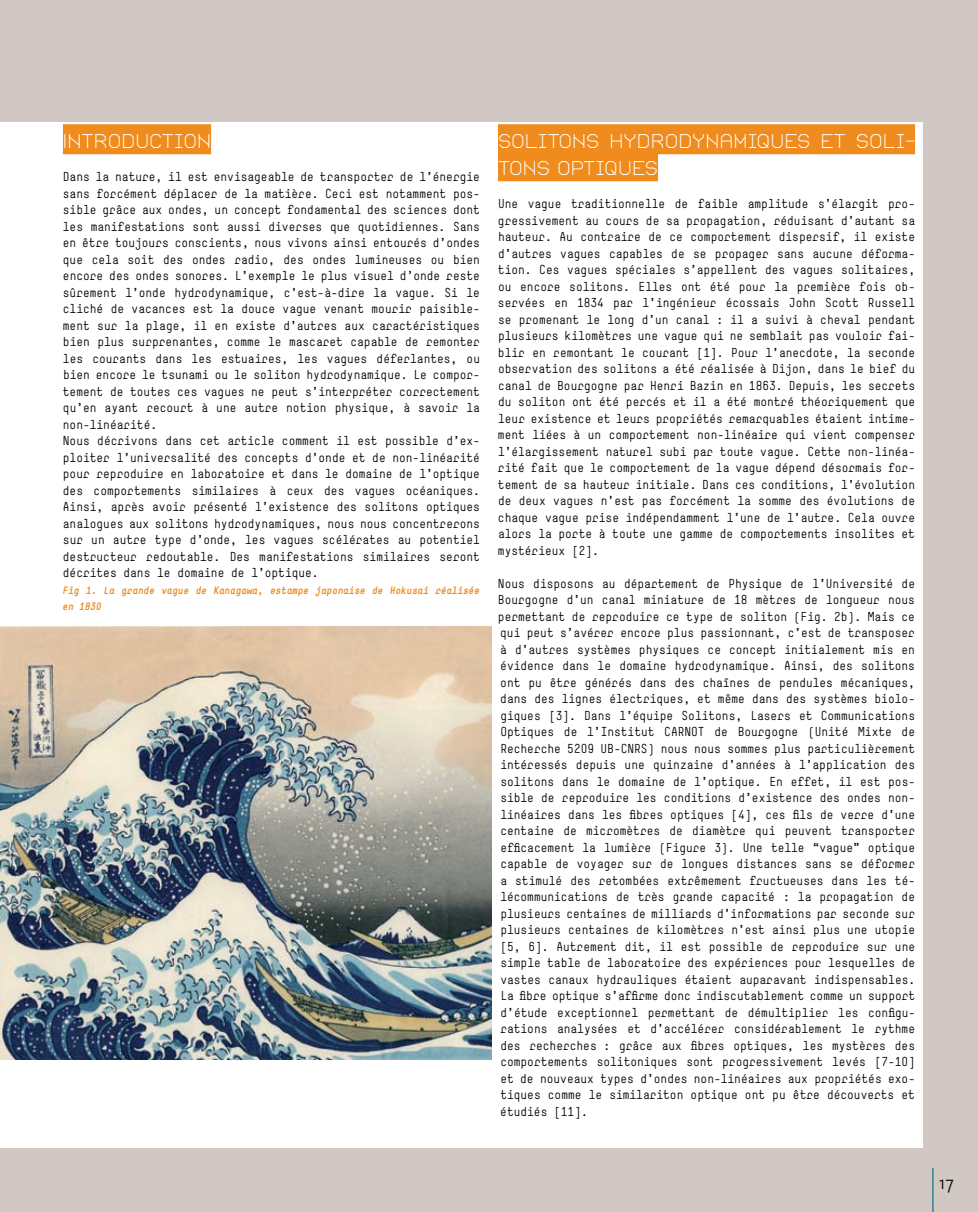
<style>
.page{position:relative;width:978px;height:1212px;background:#d1c8c4}
.page>*{position:absolute;margin:0;border:0;box-sizing:border-box;transform-origin:0 0}
.t1{font:19.5px/27px "Vectrex";color:#fff}
.t2{font:300 18px "The Mix";color:#000}
.t3{font:12.75px/16.5px "Simple";color:#000;text-align:justify}
.t4{font:italic 700 10.5px/16.5px "Simple";color:#f08b1d}
</style>
<div class="page">
<hr style="left:932px;top:1168px;width:1px;height:44px;background:#006d86">
<div style="left:0;top:123px;width:923px;height:1025px;background:#fff"></div>
<div style="left:63px;top:124px;width:148px;height:30px;background:#f08b1d"></div>
<div style="left:498px;top:124px;width:417px;height:30px;background:#f08b1d"></div>
<div style="left:498px;top:151px;width:160px;height:30px;background:#f08b1d"></div>
<img style="left:0;top:626px;width:492px;height:433px">
<h1 class="t1" style="left:63px;top:128px;width:150px">INTRODUCTION</h1>
<p class="t3" style="left:63px;top:168px;width:419px;text-align:left">Dans la nature, il est envisageable de transporter de l’énergie sans forcément déplacer de la matière. Ceci est notamment pos&shy;sible grâce aux ondes, un concept fondamental des sciences dont les manifestations sont aussi diverses que quotidiennes. Sans en être toujours conscients, nous vivons ainsi entourés d’ondes que cela soit des ondes radio, des ondes lumineuses ou bien encore des ondes sonores. L’exemple le plus visuel d’onde reste sûrement l’onde hydrodynamique, c’est-à-dire la vague. Si le cliché de vacances est la douce vague venant mourir paisible&shy;ment sur la plage, il en existe d’autres aux caractéristiques bien plus surprenantes, comme le mascaret capable de remonter les courants dans les estuaires, les vagues déferlantes, ou bien encore le tsunami ou le soliton hydrodynamique. Le compor&shy;tement de toutes ces vagues ne peut s’interpréter correctement qu’en ayant recourt à une autre notion physique, à savoir la non-linéarité.<br>Nous décrivons dans cet article comment il est possible d’ex&shy;ploiter l’universalité des concepts d’onde et de non-linéarité pour reproduire en laboratoire et dans le domaine de l’optique des comportements similaires à ceux des vagues océaniques.<br>Ainsi, après avoir présenté l’existence des solitons optiques analogues aux solitons hydrodynamiques, nous nous concentrerons sur un autre type d’onde, les vagues scélérates au potentiel destructeur redoutable. Des manifestations similaires seront décrites dans le domaine de l’optique.</p>
<p class="t4" style="left:63px;top:582px;width:419px">Fig 1. La grande vague de Kanagawa, estampe japonaise de Hokusai réalisée en 1830</p>
<h1 class="t1" style="left:498px;top:128px;width:419px">SOLITONS HYDRODYNAMIQUES ET SOLI-<br>TONS OPTIQUES</h1>
<p class="t3" style="left:498px;top:195px;width:419px">Une vague traditionnelle de faible amplitude s’élargit pro&shy;gressivement au cours de sa propagation, réduisant d’autant sa hauteur. Au contraire de ce comportement dispersif, il existe d’autres vagues capables de se propager sans aucune déforma&shy;tion. Ces vagues spéciales s’appellent des vagues solitaires, ou encore solitons. Elles ont été pour la première fois ob&shy;servées en 1834 par l’ingénieur écossais John Scott Russell se promenant le long d’un canal : il a suivi à cheval pendant plusieurs kilomètres une vague qui ne semblait pas vouloir fai&shy;blir en remontant le courant [1]. Pour l’anecdote, la seconde observation des solitons a été réalisée à Dijon, dans le bief du canal de Bourgogne par Henri Bazin en 1863. Depuis, les secrets du soliton ont été percés et il a été montré théoriquement que leur existence et leurs propriétés remarquables étaient intime&shy;ment liées à un comportement non-linéaire qui vient compenser l’élargissement naturel subi par toute vague. Cette non-linéa&shy;rité fait que le comportement de la vague dépend désormais for&shy;tement de sa hauteur initiale. Dans ces conditions, l’évolution de deux vagues n’est pas forcément la somme des évolutions de chaque vague prise indépendamment l’une de l’autre. Cela ouvre alors la porte à toute une gamme de comportements insolites et mystérieux [2].</p>
<p class="t3" style="left:498px;top:575px;width:419px">Nous disposons au département de Physique de l’Université de Bourgogne d’un canal miniature de 18 mètres de longueur nous permettant de reproduire ce type de soliton (Fig. 2b). Mais ce qui peut s’avérer encore plus passionnant, c’est de transposer à d’autres systèmes physiques ce concept initialement mis en évidence dans le domaine hydrodynamique. Ainsi, des solitons ont pu être générés dans des chaînes de pendules mécaniques, dans des lignes électriques, et même dans des systèmes biolo&shy;giques [3]. Dans l’équipe Solitons, Lasers et Communications Optiques de l’Institut CARNOT</p>
<p class="t3" style="left:500px;top:723px;width:416px;text-indent:214px">de Bourgogne (Unité Mixte de Recherche 5209 UB-CNRS) nous nous sommes plus particulièrement intéressés depuis une quinzaine d’années à l’application des solitons dans le domaine de l’optique. En effet, il est pos&shy;sible de reproduire les conditions d’existence des ondes non&shy;linéaires dans les fibres optiques [4], ces fils de verre d’une centaine de micromètres de diamètre qui peuvent transporter efficacement la lumière (Figure 3). Une telle “vague” optique capable de voyager sur de longues distances sans se déformer a stimulé des retombées extrêmement fructueuses dans les té&shy;lécommunications de très grande capacité : la propagation de plusieurs centaines de milliards d’informations par seconde sur plusieurs centaines de kilomètres n’est ainsi plus une utopie [5, 6]. Autrement dit, il est possible de reproduire sur une simple table de laboratoire des expériences pour lesquelles de vastes canaux hydrauliques étaient auparavant indispensables.<br>La fibre optique s’affirme donc indiscutablement comme un support d’étude exceptionnel permettant de démultiplier les configu&shy;rations analysées et d’accélérer considérablement le rythme des recherches : grâce aux fibres optiques, les mystères des comportements solitoniques sont progressivement levés [7-10] et de nouveaux types d’ondes non-linéaires aux propriétés exo&shy;tiques comme le similariton optique ont pu être découverts et étudiés [11].</p>
<h2 class="t2" style="left:939px;top:1168px;width:15px">17</h2>
</div>
